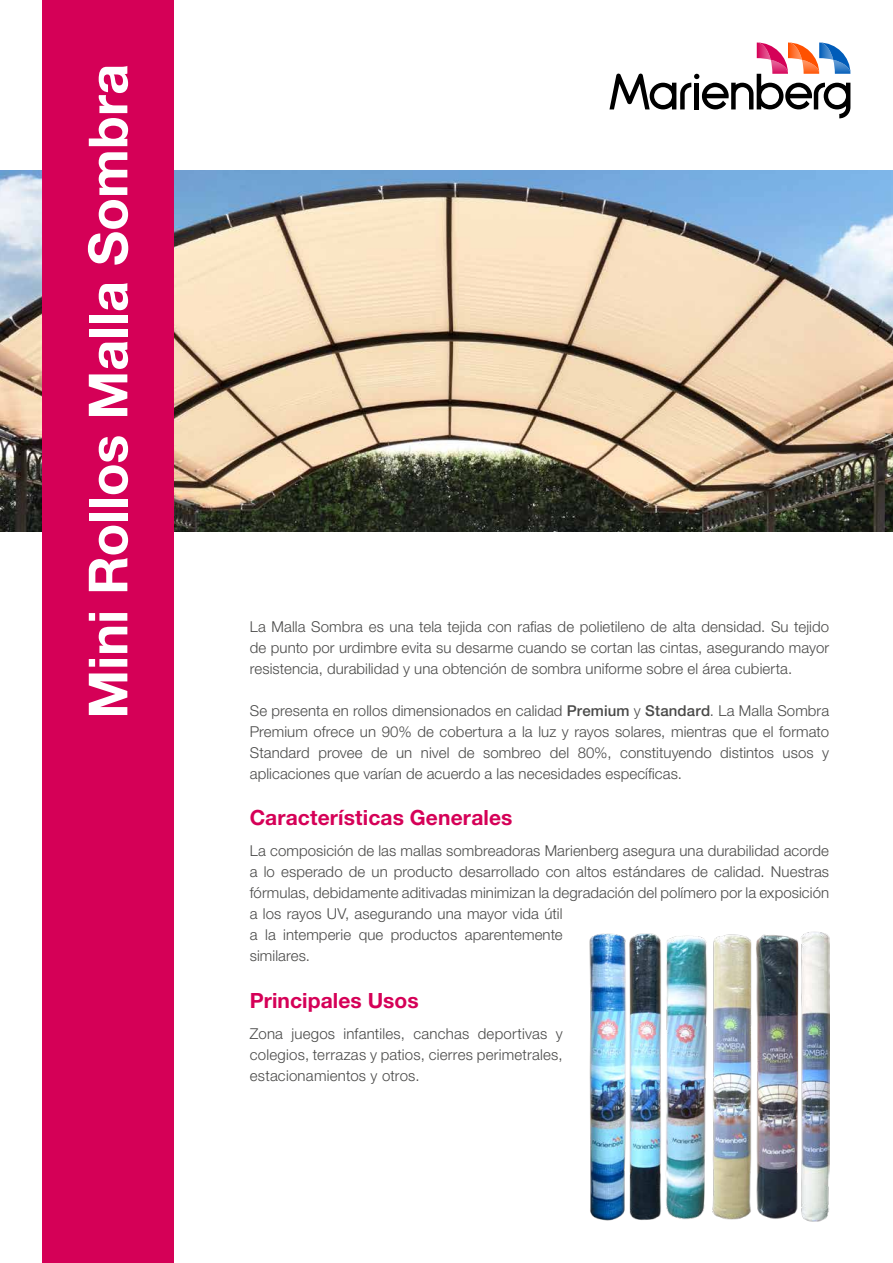
<style>
.page{position:relative;width:893px;height:1263px;background:#fff}
.page>*{position:absolute;margin:0;border:0;box-sizing:border-box;transform-origin:0 0}
.t1{font:700 54px "Helvetica Neue LT Std";color:#fff}
.t2{font:700 21px "Helvetica Neue LT Std";letter-spacing:.005em;color:#d50057}
.t3{font:300 15px/21px "Helvetica Neue LT Std";letter-spacing:.005em;color:#4a4a49;text-align:justify}
.s1{font-weight:500}
</style>
<div class="page">
<img style="left:0;top:170px;width:893px;height:361px">
<div style="left:43px;top:0;width:131px;height:1263px;background:#d50057"></div>
<svg style="left:609px;top:43px;width:241px;height:75px"></svg>
<img style="left:589px;top:932px;width:240px;height:290px">
<h1 class="t1" style="left:75px;top:719px;width:656px;rotate:-90deg">Mini Rollos Malla Sombra</h1>
<p class="t3" style="left:250px;top:615px;width:581px">La Malla Sombra es una tela tejida con rafias de polietileno de alta densidad. Su tejido de punto por urdimbre evita su desarme cuando se cortan las cintas, asegurando mayor resistencia, durabilidad y una obtención de sombra uniforme sobre el área cubierta.</p>
<p class="t3" style="left:250px;top:699px;width:581px">Se presenta en rollos dimensionados en calidad <span class="s1">Premium</span> y <span class="s1">Standard</span>. La Malla Sombra Premium ofrece un 90% de cobertura a la luz y rayos solares, mientras que el formato Standard provee de un nivel de sombreo del 80%, constituyendo distintos usos y aplicaciones que varían de acuerdo a las necesidades específicas.</p>
<h2 class="t2" style="left:250px;top:804px;width:264px">Características Generales</h2>
<p class="t3" style="left:250px;top:840px;width:581px;text-align:left">La composición de las mallas sombreadoras Marienberg asegura una durabilidad acorde a lo esperado de un producto desarrollado con altos estándares de calidad. Nuestras fórmulas, debidamente aditivadas minimizan la degradación del polímero por la exposición a los rayos UV, asegurando una mayor vida útil<br>a la intemperie que productos aparentemente<br>similares.</p>
<h2 class="t2" style="left:250px;top:987px;width:170px">Principales Usos</h2>
<p class="t3" style="left:250px;top:1023px;width:314px">Zona juegos infantiles, canchas deportivas y colegios, terrazas y patios, cierres perimetrales, estacionamientos y otros.</p>
</div>
